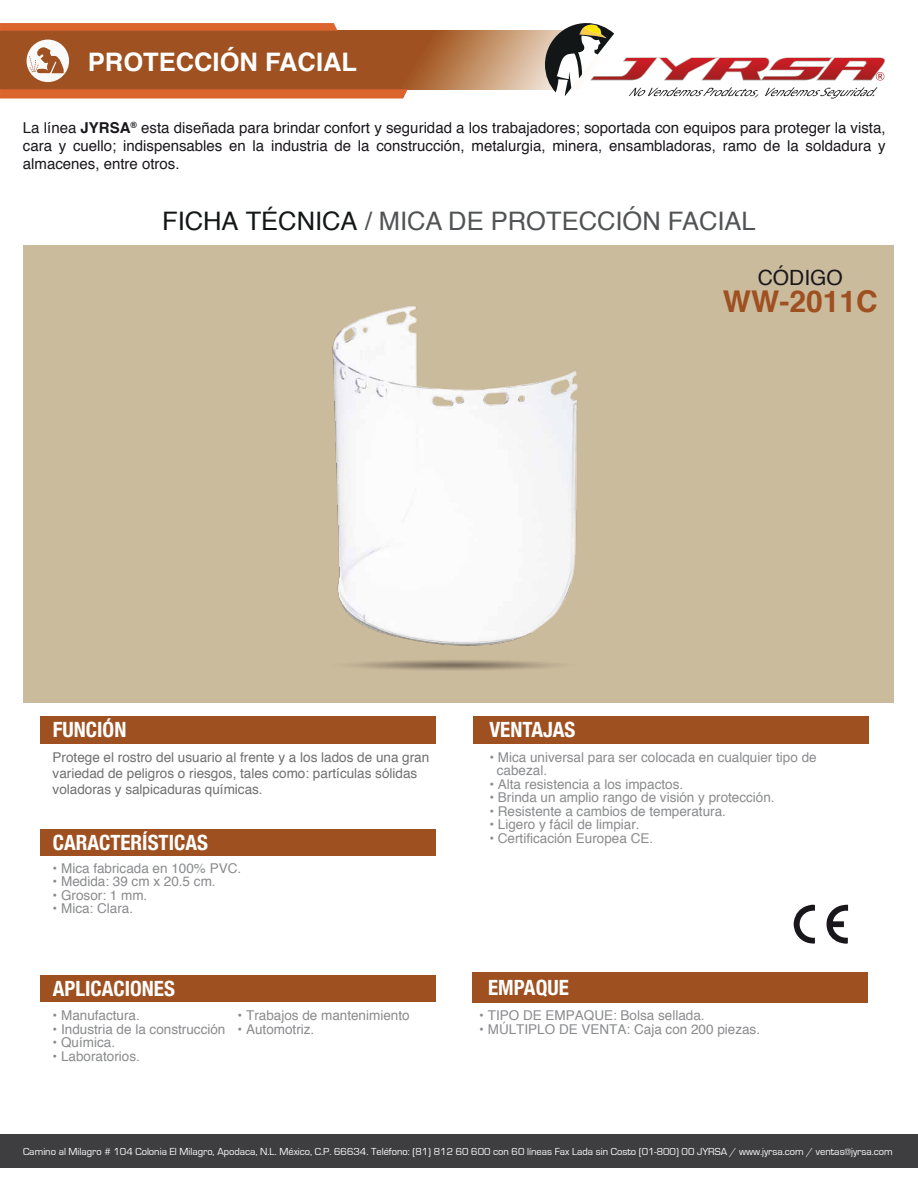
<style>
.page{position:relative;width:918px;height:1188px;background:#fff}
.page>*{position:absolute;margin:0;border:0;box-sizing:border-box;transform-origin:0 0}
.t1{font:700 30px "Helvetica";color:#9f5020}
.t2{font:25.5px "Helvetica";color:#515354}
.t3{font:700 25.5px "Helvetica";color:#fff}
.t4{font:700 condensed 21px "Helvetica Neue";color:#fff}
.t5{font:21px "Helvetica";color:#1a171c}
.t6{font:15px/18px "Helvetica";color:#1a171c;text-align:justify}
.t7{font:13.5px/13.5px "Helvetica";color:#8a8b8d}
.t8{font:13.5px/16.2px "Helvetica";color:#6f6f71}
.t9{font:10.5px "Eurostile";color:#fff}
.s1{font-weight:700}
.s2{color:#131616}
</style>
<div class="page">
<div style="left:24px;top:246px;width:870px;height:457px;background:#cbbb9d"></div>
<div style="left:0;top:1135px;width:918px;height:33px;background:#3e3d40"></div>
<div style="left:40px;top:716px;width:395px;height:28px;background:#9f5020"></div>
<div style="left:473px;top:716px;width:396px;height:28px;background:#9f5020"></div>
<div style="left:40px;top:829px;width:395px;height:27px;background:#9f5020"></div>
<div style="left:40px;top:975px;width:395px;height:27px;background:#9f5020"></div>
<img style="left:332px;top:306px;width:246px;height:340px">
<svg style="left:826px;top:905px;width:22px;height:39px"></svg>
<svg style="left:794px;top:905px;width:21px;height:39px"></svg>
<div style="left:472px;top:972px;width:396px;height:31px;background:#9f5020"></div>
<svg style="left:1px;top:31px;width:544px;height:58px"></svg>
<svg style="left:0;top:23px;width:337px;height:8px"></svg>
<svg style="left:0;top:89px;width:408px;height:10px"></svg>
<svg style="left:545px;top:23px;width:340px;height:76px"></svg>
<svg style="left:27px;top:40px;width:42px;height:42px"></svg>
<h2 class="t3" style="left:88px;top:41px;width:271px">PROTECCIÓN FACIAL</h2>
<p class="t6" style="left:23px;top:119px;width:864px">La línea <span class="s1">JYRSA</span><sup>®</sup> esta diseñada para brindar confort y seguridad a los trabajadores; soportada con equipos para proteger la vista, cara y cuello; indispensables en la industria de la construcción, metalurgia, minera, ensambladoras, ramo de la soldadura y almacenes, entre otros.</p>
<h2 class="t2" style="left:162px;top:201px;width:595px"><span class="s2">FICHA TÉCNICA</span> / MICA DE PROTECCIÓN FACIAL</h2>
<h3 class="t5" style="left:758px;top:262px;width:87px">CÓDIGO</h3>
<h1 class="t1" style="left:723px;top:277px;width:157px">WW-2011C</h1>
<h3 class="t4" style="left:53px;top:712px;width:75px">FUNCIÓN</h3>
<h3 class="t4" style="left:489px;top:712px;width:87px">VENTAJAS</h3>
<p class="t8" style="left:53px;top:749px;width:378px">Protege el rostro del usuario al frente y a los lados de una gran variedad de peligros o riesgos, tales como: partículas sólidas voladoras y salpicaduras químicas.</p>
<p class="t7" style="left:497px;top:750px;width:321px;text-indent:-8px">• Mica universal para ser colocada en cualquier tipo de cabezal.</p>
<p class="t7" style="left:489px;top:777px;width:195px">• Alta resistencia a los impactos.</p>
<p class="t7" style="left:489px;top:791px;width:287px">• Brinda un amplio rango de visión y protección.</p>
<p class="t7" style="left:489px;top:804px;width:238px">• Resistente a cambios de temperatura.</p>
<p class="t7" style="left:489px;top:818px;width:152px">• Ligero y fácil de limpiar.</p>
<p class="t7" style="left:489px;top:831px;width:165px">• Certificación Europea CE.</p>
<h3 class="t4" style="left:53px;top:825px;width:157px">CARACTERÍSTICAS</h3>
<p class="t7" style="left:53px;top:862px;width:190px">• Mica fabricada en 100% PVC.</p>
<p class="t7" style="left:53px;top:875px;width:165px">• Medida: 39 cm x 20.5 cm.</p>
<p class="t7" style="left:53px;top:889px;width:96px">• Grosor: 1 mm.</p>
<p class="t7" style="left:53px;top:902px;width:82px">• Mica: Clara.</p>
<h3 class="t4" style="left:53px;top:971px;width:124px">APLICACIONES</h3>
<h3 class="t4" style="left:488px;top:970px;width:82px">EMPAQUE</h3>
<p class="t7" style="left:53px;top:1009px;width:89px">• Manufactura.</p>
<p class="t7" style="left:53px;top:1023px;width:174px">• Industria de la construcción</p>
<p class="t7" style="left:53px;top:1036px;width:64px">• Química.</p>
<p class="t7" style="left:53px;top:1050px;width:89px">• Laboratorios.</p>
<p class="t7" style="left:238px;top:1009px;width:174px">• Trabajos de mantenimiento</p>
<p class="t7" style="left:238px;top:1023px;width:78px">• Automotriz.</p>
<p class="t7" style="left:479px;top:1009px;width:227px">• TIPO DE EMPAQUE: Bolsa sellada.</p>
<p class="t7" style="left:479px;top:1023px;width:282px">• MÚLTIPLO DE VENTA: Caja con 200 piezas.</p>
<p class="t9" style="left:23px;top:1146px;width:871px">Camino al Milagro # 104 Colonia El Milagro, Apodaca, N.L. México, C.P. 66634. Teléfono: (81) 812 60 600 con 60 líneas Fax Lada sin Costo (01-800) 00 JYRSA / www.jyrsa.com / ventas@jyrsa.com</p>
</div>
